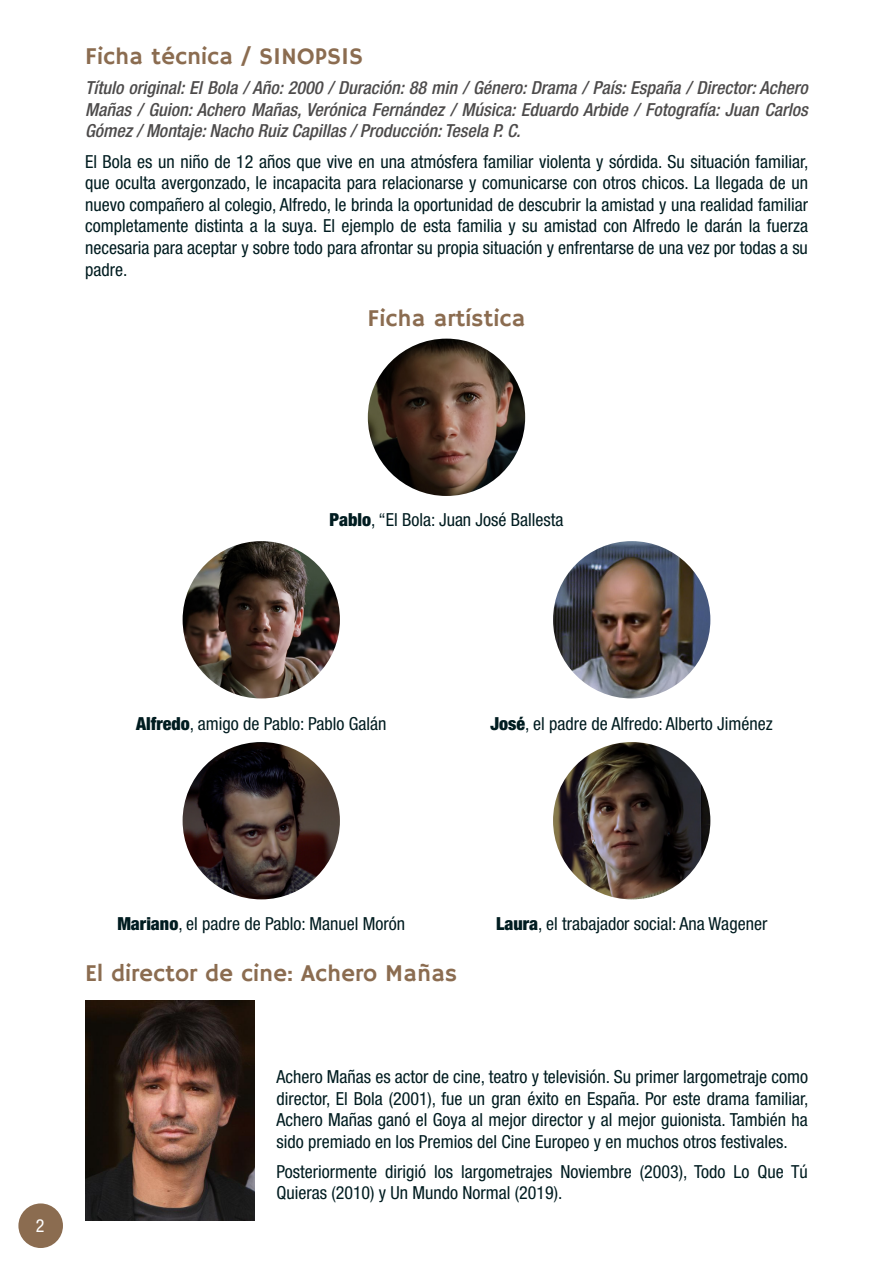
<style>
.page{position:relative;width:893px;height:1263px;background:#fff}
.page>*{position:absolute;margin:0;border:0;box-sizing:border-box;transform-origin:0 0}
.Titre_du_film{font:24px "Hammersmith One";color:#8b6c50}
.Texte{font:condensed 18px/21.6px "Helvetica Neue";color:#001c20;text-align:justify}
.Dialogues{font:italic 500 condensed 18px/21.6px "Helvetica Neue";color:#4d4b4b;text-align:justify}
.Texte-2{font:condensed 18px "Helvetica Neue";color:#fff}
.s1{font-weight:900}
</style>
<div class="page">
<div style="left:18px;top:1203px;width:45px;height:45px;background:#8b6c50;border-radius:50%"></div>
<img style="left:85px;top:1001px;width:169px;height:219px">
<img style="left:368px;top:339px;width:157px;height:157px;border-radius:79px">
<img style="left:183px;top:541px;width:157px;height:157px;border-radius:79px">
<img style="left:553px;top:541px;width:157px;height:157px;border-radius:79px">
<img style="left:183px;top:742px;width:157px;height:157px;border-radius:79px">
<img style="left:553px;top:742px;width:157px;height:157px;border-radius:79px">
<p class="Titre_du_film" style="left:85px;top:43px;width:279px">Ficha técnica / SINOPSIS</p>
<p class="Dialogues" style="left:85px;top:77px;width:724px">Título original: El Bola / Año: 2000 / Duración: 88 min / Género: Drama / País: España / Director: Achero Mañas / Guion: Achero Mañas, Verónica Fernández / Música: Eduardo Arbide / Fotografía: Juan Carlos Gómez / Montaje: Nacho Ruiz Capillas / Producción: Tesela P. C.</p>
<p class="Texte" style="left:85px;top:150px;width:725px">El Bola es un niño de 12 años que vive en una atmósfera familiar violenta y sórdida. Su situación familiar, que oculta avergonzado, le incapacita para relacionarse y comunicarse con otros chicos. La llegada de un nuevo compañero al colegio, Alfredo, le brinda la oportunidad de descubrir la amistad y una realidad familiar completamente distinta a la suya. El ejemplo de esta familia y su amistad con Alfredo le darán la fuerza necesaria para aceptar y sobre todo para afrontar su propia situación y enfrentarse de una vez por todas a su padre.</p>
<p class="Titre_du_film" style="left:367px;top:304px;width:160px">Ficha artística</p>
<p class="Texte" style="left:329px;top:509px;width:236px"><span class="s1">Pablo</span>, “El Bola: Juan José Ballesta</p>
<p class="Texte" style="left:136px;top:713px;width:252px"><span class="s1">Alfredo</span>, amigo de Pablo: Pablo Galán</p>
<p class="Texte" style="left:491px;top:713px;width:284px"><span class="s1">José</span>, el padre de Alfredo: Alberto Jiménez</p>
<p class="Texte-2" style="left:36px;top:1215px;width:10px">2</p>
<p class="Texte" style="left:117px;top:913px;width:289px"><span class="s1">Mariano</span>, el padre de Pablo: Manuel Morón</p>
<p class="Titre_du_film" style="left:85px;top:959px;width:374px">El director de cine: Achero Mañas</p>
<p class="Texte" style="left:496px;top:913px;width:273px"><span class="s1">Laura</span>, el trabajador social: Ana Wagener</p>
<p class="Texte" style="left:276px;top:1066px;width:534px">Achero Mañas es actor de cine, teatro y televisión. Su primer largometraje como director, El Bola (2001), fue un gran éxito en España. Por este drama familiar, Achero Mañas ganó el Goya al mejor director y al mejor guionista. También ha sido premiado en los Premios del Cine Europeo y en muchos otros festivales.</p>
<p class="Texte" style="left:276px;top:1160px;width:533px">Posteriormente dirigió los largometrajes Noviembre (2003), Todo Lo Que Tú<br>Quieras (2010) y Un Mundo Normal (2019).</p>
</div>
